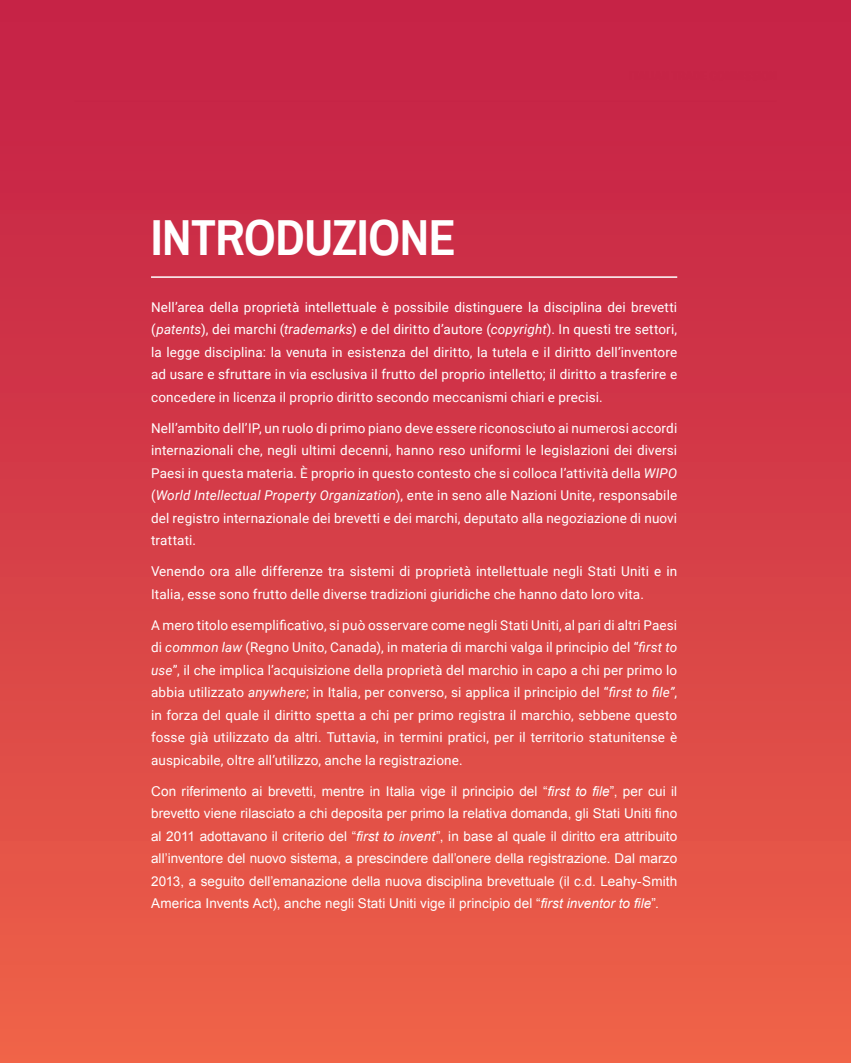
<style>
.page{position:relative;width:851px;height:1063px;background:#fff}
.page>*{position:absolute;margin:0;border:0;box-sizing:border-box;transform-origin:0 0}
.t1{font:700 49.5px "Archivo Narrow";letter-spacing:-.005em;color:#fff}
.Text{font:13.5px/22.5px "Roboto";letter-spacing:.01em;color:#fff;text-align:justify}
.Text-2{font:13.5px/22.5px "Arial";letter-spacing:.005em;color:#fff;text-align:justify}
.s1{font-style:italic}
</style>
<div class="page">
<div style="left:0;top:0;width:850px;height:1063px;background:linear-gradient(to bottom,#c21e47,#ed6148)"></div>
<hr style="left:151px;top:276px;width:526px;height:2px;background:#fff">
<hr style="left:74px;top:101px;width:702px;height:1px;background:#c62446">
<p class="t1" style="left:151px;top:203px;width:306px">INTRODUZIONE</p>
<p class="Text" style="left:151px;top:295px;width:527px">Nell’area della proprietà intellettuale è possibile distinguere la disciplina dei brevetti (<span class="s1">patents</span>), dei marchi (<span class="s1">trademarks</span>) e del diritto d’autore (<span class="s1">copyright</span>). In questi tre settori, la legge disciplina: la venuta in esistenza del diritto, la tutela e il diritto dell’inventore ad usare e sfruttare in via esclusiva il frutto del proprio intelletto; il diritto a trasferire e concedere in licenza il proprio diritto secondo meccanismi chiari e precisi.</p>
<p class="Text" style="left:151px;top:416px;width:527px">Nell’ambito dell’IP, un ruolo di primo piano deve essere riconosciuto ai numerosi accordi internazionali che, negli ultimi decenni, hanno reso uniformi le legislazioni dei diversi Paesi in questa materia. È proprio in questo contesto che si colloca l’attività della <span class="s1">WIPO </span>(<span class="s1">World Intellectual Property Organization</span>), ente in seno alle Nazioni Unite, responsabile del registro internazionale dei brevetti e dei marchi, deputato alla negoziazione di nuovi trattati.</p>
<p class="Text" style="left:151px;top:560px;width:527px">Venendo ora alle differenze tra sistemi di proprietà intellettuale negli Stati Uniti e in<br>Italia, esse sono frutto delle diverse tradizioni giuridiche che hanno dato loro vita.</p>
<p class="Text" style="left:151px;top:613px;width:527px">A mero titolo esemplificativo, si può osservare come negli Stati Uniti, al pari di altri Paesi di <span class="s1">common law</span> (Regno Unito, Canada), in materia di marchi valga il principio del “<span class="s1">first to use</span>”, il che implica l’acquisizione della proprietà del marchio in capo a chi per primo lo abbia utilizzato <span class="s1">anywhere</span>; in Italia, per converso, si applica il principio del “<span class="s1">first to file”</span>, in forza del quale il diritto spetta a chi per primo registra il marchio, sebbene questo fosse già utilizzato da altri. Tuttavia, in termini pratici, per il territorio statunitense è auspicabile, oltre all’utilizzo, anche la registrazione.</p>
<p class="Text-2" style="left:151px;top:780px;width:527px">Con riferimento ai brevetti, mentre in Italia vige il principio del “<span class="s1">first to file</span>”, per cui il brevetto viene rilasciato a chi deposita per primo la relativa domanda, gli Stati Uniti fino al 2011 adottavano il criterio del “<span class="s1">first to invent</span>”, in base al quale il diritto era attribuito all’inventore del nuovo sistema, a prescindere dall’onere della registrazione. Dal marzo 2013, a seguito dell’emanazione della nuova disciplina brevettuale (il c.d. Leahy-Smith America Invents Act), anche negli Stati Uniti vige il principio del “<span class="s1">first inventor to file</span>”.</p>
</div>
